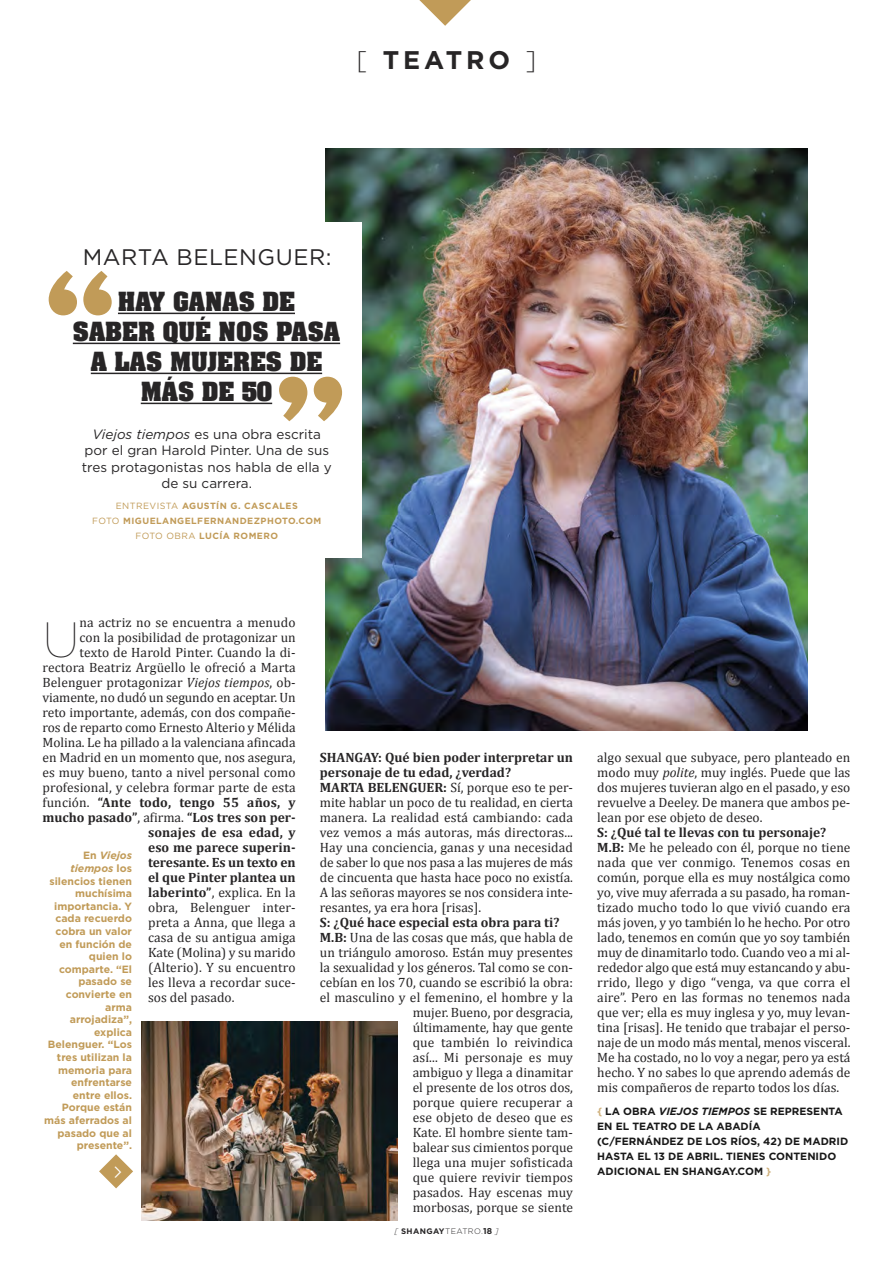
<style>
.page{position:relative;width:893px;height:1263px;background:#fff}
.page>*{position:absolute;margin:0;border:0;box-sizing:border-box;transform-origin:0 0}
.t1{font:700 135px "Aachen";color:#c19b58}
.t2{font:100 49.5px "Gotham";color:#272526}
.t3{font:700 25.5px "Gotham";letter-spacing:.15em;color:#272526}
.t4{font:700 22.5px "Aachen";color:#272526}
.t5{font:22.5px "Gotham";letter-spacing:.025em;color:#272526}
.t6{font:13.5px/15px "Cambria";color:#272526;text-align:justify}
.t7{font:700 13.5px/15px "Cambria";color:#272526}
.t8{font:13.5px/16.5px "Gotham";color:#272526;text-align:center}
.t9{font:700 10.5px/12.6px "Gotham";color:#c19b58;text-align:right}
.t10{font:700 10.5px/15px "Gotham";color:#181818}
.t11{font:700 9px "Gotham";letter-spacing:.05em;color:#c19b58}
.t12{font:700 7.95px "Gotham";letter-spacing:.05em;color:#272526}
.s1{font-weight:300}
.s2{font-style:italic}
.s3{font-weight:400}
.s4{font-weight:700}
.s5{font-weight:300;font-style:italic}
.s6{font-size:8.55px}
.s7{color:#ceaf7a}
</style>
<div class="page">
<img style="left:325px;top:149px;width:483px;height:581px">
<div style="left:33px;top:222px;width:328px;height:336px;background:#fff"></div>
<img style="left:142px;top:1021px;width:256px;height:199px">
<svg style="left:419px;top:0;width:52px;height:26px"></svg>
<hr style="left:118px;top:313px;width:177px;height:1px;background:#272526">
<hr style="left:73px;top:343px;width:267px;height:1px;background:#272526">
<hr style="left:91px;top:373px;width:231px;height:1px;background:#272526">
<hr style="left:141px;top:403px;width:131px;height:1px;background:#272526">
<svg style="left:99px;top:1154px;width:34px;height:34px"></svg>
<p class="t3" style="left:357px;top:46px;width:181px"><span class="s1">[</span> TEATRO <span class="s1">]</span></p>
<p class="t5" style="left:83px;top:248px;width:250px">MARTA BELENGUER:</p>
<p class="t1" style="left:39px;top:273px;width:83px">“</p>
<p class="t4" style="left:118px;top:291px;width:179px">HAY GANAS DE</p>
<p class="t4" style="left:73px;top:321px;width:269px">SABER QUÉ NOS PASA</p>
<p class="t4" style="left:91px;top:351px;width:233px">A LAS MUJERES DE</p>
<p class="t4" style="left:141px;top:381px;width:133px">MÁS DE 50</p>
<p class="t1" style="left:351px;top:419px;width:82px;rotate:-180deg">“</p>
<p class="t8" style="left:82px;top:427px;width:251px"><span class="s2">Viejos tiempos</span> es una obra escrita por el gran Harold Pinter. Una de sus tres protagonistas nos habla de ella y de su carrera.</p>
<p class="t11" style="left:116px;top:500px;width:184px"><span class="s3">ENTREVISTA</span> AGUSTÍN G. CASCALES</p>
<p class="t11" style="left:92px;top:515px;width:231px"><span class="s3">FOTO</span> MIGUELANGELFERNANDEZPHOTO.COM</p>
<p class="t11" style="left:136px;top:530px;width:144px"><span class="s3">FOTO OBRA</span> LUCÍA ROMERO</p>
<p class="t6" style="left:80px;top:614px;width:218px">na actriz no se encuentra a menudo</p>
<p class="t6" style="left:80px;top:629px;width:218px">con la posibilidad de protagonizar un</p>
<p class="t6" style="left:80px;top:644px;width:218px">texto de Harold Pinter. Cuando la di-</p>
<p class="t6" style="left:43px;top:659px;width:255px">rectora Beatriz Argüello le ofreció a Marta</p>
<p class="t6" style="left:43px;top:674px;width:255px">Belenguer protagonizar <span class="s2">Viejos tiempos</span>, ob-</p>
<p class="t6" style="left:43px;top:689px;width:255px">viamente, no dudó un segundo en aceptar. Un</p>
<p class="t6" style="left:43px;top:704px;width:255px">reto importante, además, con dos compañe-</p>
<p class="t6" style="left:43px;top:719px;width:255px">ros de reparto como Ernesto Alterio y Mélida</p>
<p class="t6" style="left:43px;top:734px;width:255px">Molina. Le ha pillado a la valenciana afincada</p>
<p class="t6" style="left:43px;top:749px;width:255px">en Madrid en un momento que, nos asegura,</p>
<p class="t6" style="left:43px;top:764px;width:255px">es muy bueno, tanto a nivel personal como</p>
<p class="t6" style="left:43px;top:779px;width:255px">profesional, y celebra formar parte de esta</p>
<p class="t7" style="left:43px;top:794px;width:255px"><span class="s3">función.</span> “Ante todo, tengo 55 años, y</p>
<p class="t7" style="left:43px;top:809px;width:255px">mucho pasado”<span class="s3">, afirma.</span> “Los tres son per-</p>
<p class="t7" style="left:148px;top:824px;width:149px">sonajes de esa edad, y</p>
<p class="t7" style="left:148px;top:839px;width:149px">eso me parece superin-</p>
<p class="t7" style="left:148px;top:854px;width:149px">teresante. Es un texto en</p>
<p class="t7" style="left:148px;top:869px;width:149px">el que Pinter plantea un</p>
<p class="t6" style="left:148px;top:884px;width:149px"><span class="s4">laberinto”</span>, explica. En la</p>
<p class="t6" style="left:148px;top:899px;width:149px">obra, Belenguer inter-</p>
<p class="t6" style="left:148px;top:914px;width:149px">preta a Anna, que llega a</p>
<p class="t6" style="left:148px;top:929px;width:149px">casa de su antigua amiga</p>
<p class="t6" style="left:148px;top:944px;width:149px">Kate (Molina) y su marido</p>
<p class="t6" style="left:148px;top:959px;width:149px">(Alterio). Y su encuentro</p>
<p class="t6" style="left:148px;top:974px;width:149px">les lleva a recordar suce-</p>
<p class="t6" style="left:148px;top:989px;width:88px">sos del pasado.</p>
<p class="t2" style="left:43px;top:622px;width:39px">U</p>
<p class="t9" style="left:44px;top:850px;width:89px">En <span class="s2">Viejos tiempos</span> los silencios tienen muchísima importancia. Y cada recuerdo cobra un valor en función de quien lo comparte. “El pasado se convierte en arma arrojadiza”, explica<br>Belenguer. “Los tres utilizan la memoria para enfrentarse entre ellos.<br>Porque están más aferrados al pasado que al presente”.</p>
<p class="t7" style="left:320px;top:750px;width:255px">SHANGAY: Qué bien poder interpretar un personaje de tu edad, ¿verdad?</p>
<p class="t6" style="left:320px;top:780px;width:255px"><span class="s4">MARTA BELENGUER:</span> Sí, porque eso te per&shy;mite hablar un poco de tu realidad, en cierta manera. La realidad está cambiando: cada vez vemos a más autoras, más directoras...<br>Hay una conciencia, ganas y una necesidad de saber lo que nos pasa a las mujeres de más de cincuenta que hasta hace poco no existía.<br>A las señoras mayores se nos considera inte&shy;resantes, ya era hora [risas].</p>
<p class="t7" style="left:320px;top:915px;width:241px">S: ¿Qué hace especial esta obra para ti?</p>
<p class="t6" style="left:320px;top:930px;width:255px;text-align:right"><span class="s4">M.B:</span> Una de las cosas que más, que habla de un triángulo amoroso. Están muy presentes la sexualidad y los géneros. Tal como se con&shy;cebían en los 70, cuando se escribió la obra: el masculino y el femenino, el hombre y la mujer. Bueno, por desgracia,<br>últimamente, hay que gente<br>que también lo reivindica<br>así... Mi personaje es muy<br>ambiguo y llega a dinamitar<br>el presente de los otros dos,<br>porque quiere recuperar a<br>ese objeto de deseo que es<br>Kate. El hombre siente tam-<br>balear sus cimientos porque<br>llega una mujer sofisticada<br>que quiere revivir tiempos<br>pasados. Hay escenas muy<br>morbosas, porque se siente</p>
<p class="t12" style="left:394px;top:1227px;width:106px"><span class="s5">[</span> SHANGAY<span class="s1">TEATRO.</span><span class="s6">18</span> <span class="s5">]</span></p>
<p class="t6" style="left:597px;top:750px;width:255px">algo sexual que subyace, pero planteado en modo muy <span class="s2">polite</span>, muy inglés. Puede que las dos mujeres tuvieran algo en el pasado, y eso revuelve a Deeley. De manera que ambos pe&shy;lean por ese objeto de deseo.</p>
<p class="t7" style="left:597px;top:825px;width:231px">S: ¿Qué tal te llevas con tu personaje?</p>
<p class="t6" style="left:597px;top:840px;width:255px"><span class="s4">M.B:</span> Me he peleado con él, porque no tiene nada que ver conmigo. Tenemos cosas en común, porque ella es muy nostálgica como yo, vive muy aferrada a su pasado, ha roman&shy;tizado mucho todo lo que vivió cuando era más joven, y yo también lo he hecho. Por otro lado, tenemos en común que yo soy también muy de dinamitarlo todo. Cuando veo a mi al&shy;rededor algo que está muy estancando y abu&shy;rrido, llego y digo “venga, va que corra el aire”. Pero en las formas no tenemos nada que ver; ella es muy inglesa y yo, muy levan&shy;tina [risas]. He tenido que trabajar el perso&shy;naje de un modo más mental, menos visceral.<br>Me ha costado, no lo voy a negar, pero ya está hecho. Y no sabes lo que aprendo además de mis compañeros de reparto todos los días.</p>
<p class="t10" style="left:597px;top:1104px;width:252px"><span class="s7">{</span> LA OBRA <span class="s2">VIEJOS TIEMPOS</span> SE REPRESENTA EN EL TEATRO DE LA ABADÍA (C/FERNÁNDEZ DE LOS RÍOS, 42) DE MADRID HASTA EL 13 DE ABRIL. TIENES CONTENIDO ADICIONAL EN SHANGAY.COM <span class="s7">}</span></p>
</div>
